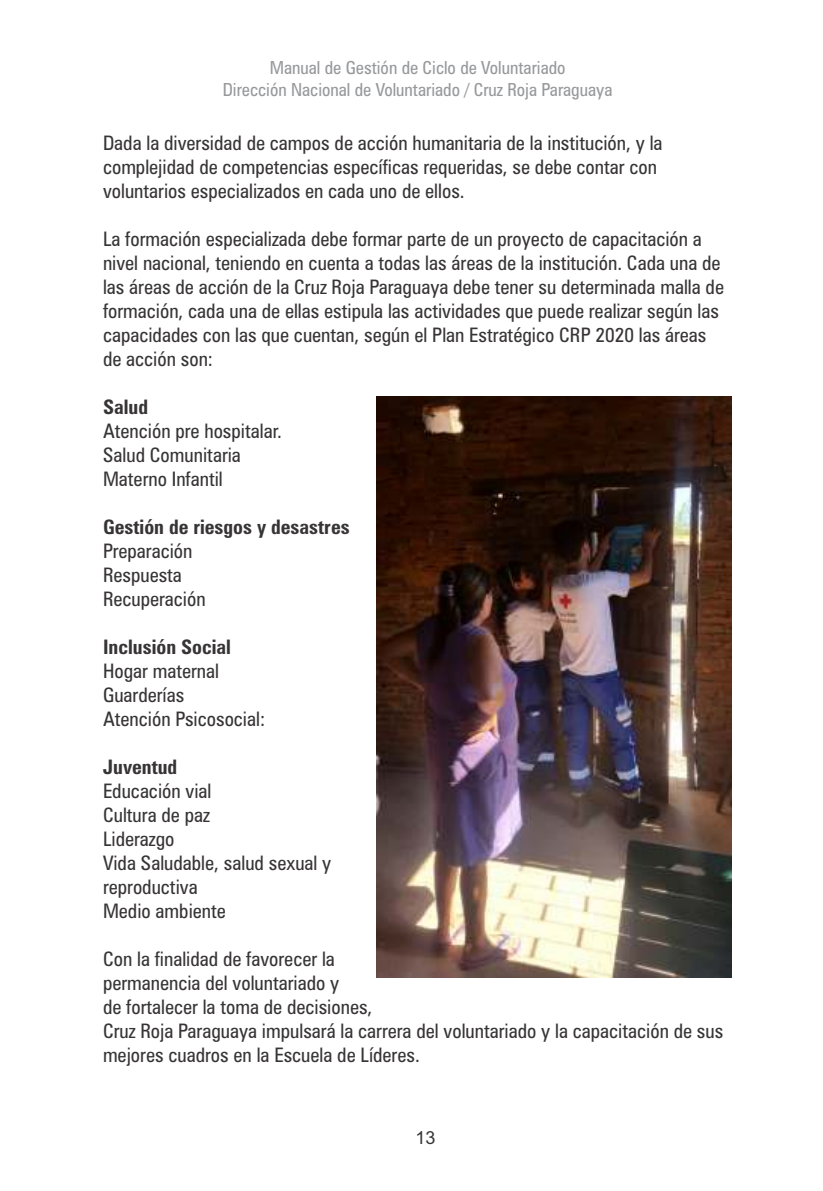
<style>
.page{position:relative;width:823px;height:1191px;background:#fff}
.page>*{position:absolute;margin:0;border:0;box-sizing:border-box;transform-origin:0 0}
.t1{font:condensed 20px/24px "Zurich BT";color:#373435}
.t2{font:700 condensed 20px "Zurich BT";color:#373435}
.t3{font:condensed 18px/21.6px "Zurich BT";color:#96989a;text-align:center}
.t4{font:18px "Arial";color:#373435}
</style>
<div class="page">
<img style="left:376px;top:396px;width:355px;height:582px">
<p class="t3" style="left:223px;top:59px;width:391px">Manual de Gestión de Ciclo de Voluntariado<br>Dirección Nacional de Voluntariado / Cruz Roja Paraguaya</p>
<p class="t1" style="left:103px;top:133px;width:560px">Dada la diversidad de campos de acción humanitaria de la institución, y la complejidad de competencias específicas requeridas, se debe contar con voluntarios especializados en cada uno de ellos.</p>
<p class="t1" style="left:103px;top:229px;width:622px">La formación especializada debe formar parte de un proyecto de capacitación a nivel nacional, teniendo en cuenta a todas las áreas de la institución. Cada una de las áreas de acción de la Cruz Roja Paraguaya debe tener su determinada malla de formación, cada una de ellas estipula las actividades que puede realizar según las capacidades con las que cuentan, según el Plan Estratégico CRP 2020 las áreas de acción son:</p>
<p class="t2" style="left:103px;top:399px;width:47px">Salud</p>
<p class="t1" style="left:103px;top:421px;width:180px">Atención pre hospitalar.<br>Salud Comunitaria<br>Materno Infantil</p>
<p class="t2" style="left:103px;top:519px;width:248px">Gestión de riesgos y desastres</p>
<p class="t1" style="left:103px;top:541px;width:104px">Preparación<br>Respuesta<br>Recuperación</p>
<p class="t2" style="left:103px;top:639px;width:129px">Inclusión Social</p>
<p class="t1" style="left:103px;top:661px;width:163px">Hogar maternal<br>Guarderías<br>Atención Psicosocial:</p>
<p class="t2" style="left:103px;top:758px;width:76px">Juventud</p>
<p class="t1" style="left:103px;top:780px;width:230px">Educación vial<br>Cultura de paz<br>Liderazgo<br>Vida Saludable, salud sexual y reproductiva<br>Medio ambiente</p>
<p class="t1" style="left:103px;top:948px;width:621px">Con la finalidad de favorecer la<br>permanencia del voluntariado y<br>de fortalecer la toma de decisiones,<br>Cruz Roja Paraguaya impulsará la carrera del voluntariado y la capacitación de sus mejores cuadros en la Escuela de Líderes.</p>
<p class="t4" style="left:415px;top:1130px;width:22px">13</p>
</div>
